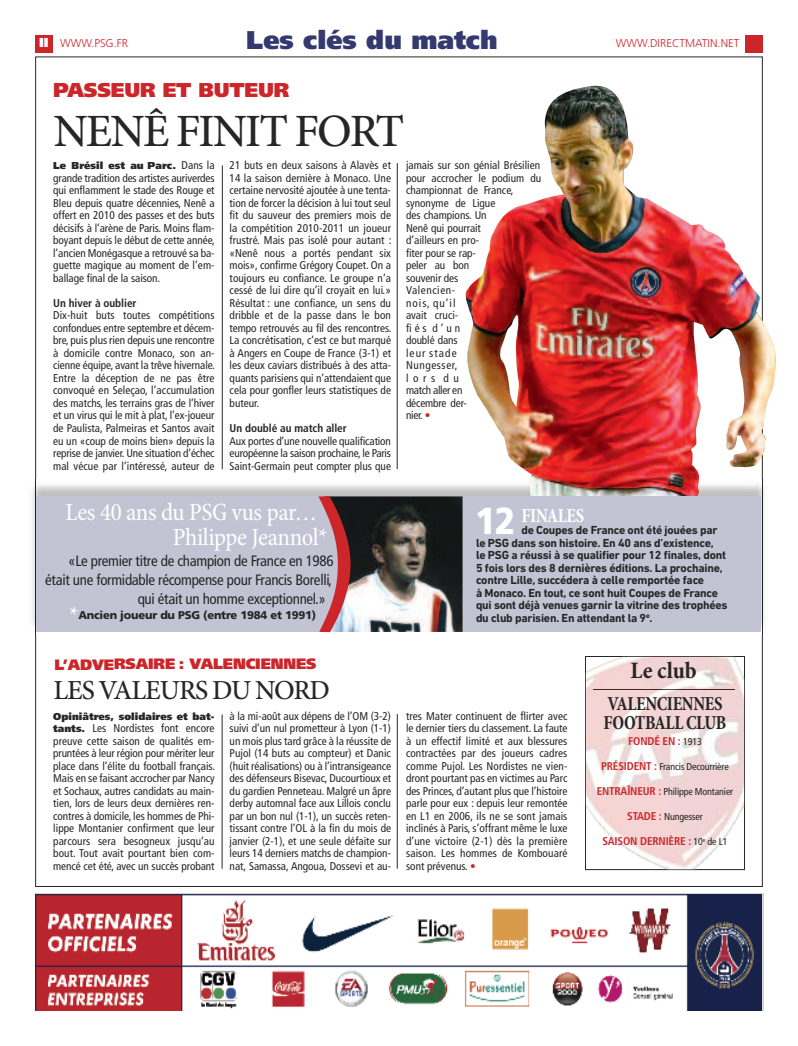
<style>
.page{position:relative;width:798px;height:1046px;background:#fff}
.page>*{position:absolute;margin:0;border:0;box-sizing:border-box;transform-origin:0 0}
.t1{font:500 46.25px "Minion Pro";letter-spacing:-.04em;color:#272627}
.t2{font:900 37.5px "Frutiger LT Com";color:#fff;scale:.9 1}
.t3{font:500 27.5px "Minion Pro";letter-spacing:-.04em;color:#272627}
.t4{font:900 25.62px "Frutiger LT Com";color:#34396f}
.t5{font:condensed 25px/25px "Minion Pro";letter-spacing:-.02em;color:#fff}
.t6{font:700 condensed 23.75px "Minion Pro";color:#272627}
.t7{font:700 condensed 20px/18.8px "Minion Pro";letter-spacing:-.02em;color:#272627;scale:.9 1}
.t8{font:900 20px "Frutiger LT Com";letter-spacing:-.01em;color:#cc262b}
.t9{font:700 condensed 20px "Minion Pro";letter-spacing:-.02em;color:#fff;scale:.9 1}
.t10{font:condensed 15px "Frutiger LT Com";letter-spacing:-.02em;color:#272627}
.t11{font:900 15px "Frutiger LT Com";letter-spacing:-.01em;color:#cc262b}
.t12{font:700 11.88px/12.5px "DIN Next LT Pro";letter-spacing:-.02em;color:#272627}
.t13{font:condensed 11.25px/12.5px "Frutiger LT Com";color:#272627;text-align:justify}
.t14{font:700 condensed 11.25px "Frutiger LT Com";letter-spacing:-.005em;color:#272627}
.t15{font:700 condensed 11.25px "Frutiger LT Com";letter-spacing:-.015em;color:#cc262b}
.t16{font:900 11.25px "Frutiger LT Com";letter-spacing:-.02em;color:#272627}
.t17{font:300 11.25px "Frutiger LT Com";color:#cc262b}
.t18{font:condensed 10px "Frutiger LT Com";letter-spacing:-.015em;color:#272627}
.t19{font:900 10px "Frutiger LT Com";letter-spacing:.005em;color:#272627}
.s1{font-weight:900;font-size:13px;color:#fff}
.s2{font-weight:400;font-stretch:condensed;font-size:11.25px}
.s3{color:#cc262b}
.s4{font-weight:900;font-stretch:normal;font-size:10px}
.s5{font-weight:400;font-size:10px;color:#272627}
.s6{font-weight:700;font-size:11.25px;color:#cc262b}
</style>
<div class="page">
<div style="left:744px;top:35px;width:18px;height:18px;background:#cc262b"></div>
<div style="left:35px;top:35px;width:18px;height:18px;background:#cc262b"></div>
<img style="left:35px;top:894px;width:726px;height:116px">
<img style="left:32px;top:485px;width:732px;height:148px">
<img style="left:761px;top:495px;width:2px;height:139px">
<img style="left:35px;top:479px;width:2px;height:155px">
<div style="left:37px;top:496px;width:723px;height:136px;background:#c2c4d4"></div>
<hr style="left:222px;top:165px;width:1px;height:304px;background:#272627">
<hr style="left:397px;top:163px;width:1px;height:306px;background:#272627">
<hr style="left:222px;top:714px;width:1px;height:154px;background:#272627">
<img style="left:585px;top:656px;width:158px;height:213px">
<img style="left:593px;top:689px;width:140px;height:1px">
<img style="left:318px;top:496px;width:144px;height:136px">
<hr style="left:397px;top:714px;width:1px;height:154px;background:#272627">
<img style="left:464px;top:85px;width:312px;height:410px">
<p class="t17" style="left:39px;top:39px;width:90px"><span class="s1">ii</span> WWW.PSG.FR</p>
<h3 class="t4" style="left:246px;top:30px;width:253px">Les clés du match</h3>
<p class="t17" style="left:615px;top:39px;width:125px">WWW.DIRECTMATIN.NET</p>
<h3 class="t8" style="left:53px;top:81px;width:238px">Passeur et Buteur</h3>
<h1 class="t1" style="left:53px;top:113px;width:352px">NENÊ FINIT FORT</h1>
<p class="t19" style="left:53px;top:162px;width:163px">Le Brésil est au Parc. <span class="s2">Dans la</span></p>
<p class="t13" style="left:53px;top:173px;width:163px">grande tradition des artistes auriverdes qui enflamment le stade des Rouge et Bleu depuis quatre décennies, Nenê a offert en 2010 des passes et des buts décisifs à l’arène de Paris. Moins flam&shy;boyant depuis le début de cette année, l’ancien Monégasque a retrouvé sa ba&shy;guette magique au moment de l’em&shy;ballage final de la saison.</p>
<p class="t14" style="left:53px;top:298px;width:85px">UN HIVER À OUBLIER</p>
<p class="t13" style="left:53px;top:310px;width:163px">Dix-huit buts toutes compétitions confondues entre septembre et décem&shy;bre, puis plus rien depuis une rencontre à domicile contre Monaco, son an&shy;cienne équipe, avant la trêve hivernale.<br>Entre la déception de ne pas être convoqué en Seleçao, l’accumulation des matchs, les terrains gras de l’hiver et un virus qui le mit à plat, l’ex-joueur de Paulista, Palmeiras et Santos avait eu un «coup de moins bien» depuis la reprise de janvier. Une situation d’échec mal vécue par l’intéressé, auteur de</p>
<p class="t13" style="left:229px;top:160px;width:163px">21 buts en deux saisons à Alavès et 14 la saison dernière à Monaco. Une certaine nervosité ajoutée à une tenta&shy;tion de forcer la décision à lui tout seul fit du sauveur des premiers mois de la compétition 2010-2011 un joueur frustré. Mais pas isolé pour autant : «Nenê nous a portés pendant six mois», confirme Grégory Coupet. On a toujours eu confiance. Le groupe n’a cessé de lui dire qu’il croyait en lui.» Résultat : une confiance, un sens du dribble et de la passe dans le bon tempo retrouvés au fil des rencontres.<br>La concrétisation, c’est ce but marqué à Angers en Coupe de France (3-1) et les deux caviars distribués à des atta&shy;quants parisiens qui n’attendaient que cela pour gonfler leurs statistiques de buteur.</p>
<p class="t14" style="left:229px;top:423px;width:119px">UN DOUBLÉ AU MATCH ALLER</p>
<p class="t13" style="left:229px;top:435px;width:163px">Aux portes d’une nouvelle qualification européenne la saison prochaine, le Paris Saint-Germain peut compter plus que</p>
<h3 class="t5" style="left:173px;top:502px;width:156px;text-indent:-107px">Les 40 ans du PSG vus par…<br>Philippe Jeannol*</h3>
<h3 class="t10" style="left:68px;top:555px;width:267px">«Le premier titre de champion de France en 1986</h3>
<h3 class="t10" style="left:45px;top:574px;width:288px">était une formidable récompense pour Francis Borelli,</h3>
<h3 class="t10" style="left:138px;top:592px;width:190px">qui était un homme exceptionnel.»</h3>
<h3 class="t5" style="left:69px;top:604px;width:11px">*</h3>
<p class="t16" style="left:78px;top:610px;width:239px">Ancien joueur du PSG (entre 1984 et 1991)</p>
<h3 class="t11" style="left:54px;top:658px;width:263px">L’adversaire : vaLenciennes</h3>
<p class="t13" style="left:406px;top:160px;width:137px;text-align:left">jamais sur son génial Brésilien pour accrocher le podium du championnat de France, synonyme de Ligue<br>des champions. Un<br>Nenê qui pourrait<br>d’ailleurs en pro-<br>fiter pour se rap-<br>peler au bon<br>souvenir des<br>Valencien-<br>nois, qu’il<br>avait cruci-<br>fiés d’un<br>doublé dans<br>leur stade<br>Nungesser,<br>lors du<br>match aller en<br>décembre der-<br>nier. <span class="s3">•</span></p>
<h2 class="t2" style="left:475px;top:505px;width:46px">12</h2>
<h3 class="t9" style="left:521px;top:507px;width:71px">FINALES</h3>
<p class="t12" style="left:476px;top:525px;width:253px;text-indent:45px">de Coupes de France ont été jouées par le PSG dans son histoire. En 40 ans d’existence,<br>le PSG a réussi à se qualifier pour 12 finales, dont 5 fois lors des 8 dernières éditions. La prochaine, contre Lille, succédera à celle remportée face<br>à Monaco. En tout, ce sont huit Coupes de France qui sont déjà venues garnir la vitrine des trophées du club parisien. En attendant la 9<sup>e</sup>.</p>
<h3 class="t6" style="left:630px;top:661px;width:68px">Le club</h3>
<h3 class="t3" style="left:53px;top:680px;width:278px">LES VALEURS DU NORD</h3>
<p class="t19" style="left:53px;top:712px;width:163px">Opiniâtres, solidaires et bat-</p>
<p class="t13" style="left:53px;top:723px;width:163px"><span class="s4">tants.</span> Les Nordistes font encore preuve cette saison de qualités em&shy;pruntées à leur région pour mériter leur place dans l’élite du football français.<br>Mais en se faisant accrocher par Nancy et Sochaux, autres candidats au main&shy;tien, lors de leurs deux dernières ren&shy;contres à domicile, les hommes de Phi&shy;lippe Montanier confirment que leur parcours sera besogneux jusqu’au bout. Tout avait pourtant bien com&shy;mencé cet été, avec un succès probant</p>
<p class="t13" style="left:229px;top:710px;width:163px">à la mi-août aux dépens de l’OM (3-2) suivi d’un nul prometteur à Lyon (1-1) un mois plus tard grâce à la réussite de Pujol (14 buts au compteur) et Danic (huit réalisations) ou à l’intransigeance des défenseurs Bisevac, Ducourtioux et du gardien Penneteau. Malgré un âpre derby automnal face aux Lillois conclu par un bon nul (1-1), un succès reten&shy;tissant contre l’OL à la fin du mois de janvier (2-1), et une seule défaite sur leurs 14 derniers matchs de champion&shy;nat, Samassa, Angoua, Dossevi et au-</p>
<p class="t13" style="left:406px;top:710px;width:163px">tres Mater continuent de flirter avec le dernier tiers du classement. La faute à un effectif limité et aux blessures contractées par des joueurs cadres comme Pujol. Les Nordistes ne vien&shy;dront pourtant pas en victimes au Parc des Princes, d’autant plus que l’histoire parle pour eux : depuis leur remontée en L1 en 2006, ils ne se sont jamais inclinés à Paris, s’offrant même le luxe d’une victoire (2-1) dès la première saison. Les hommes de Kombouaré sont prévenus. <span class="s3">•</span></p>
<h3 class="t7" style="left:603px;top:696px;width:138px">VALENCIENNES<br>FOOTBALL CLUB</h3>
<p class="t15" style="left:628px;top:736px;width:75px">FONDÉ EN : <span class="s5">1913</span></p>
<p class="t18" style="left:601px;top:762px;width:129px"><span class="s6">PRÉSIDENT :</span> Francis Decourrière</p>
<p class="t18" style="left:596px;top:787px;width:138px"><span class="s6">ENTRAÎNEUR :</span> Philippe Montanier</p>
<p class="t18" style="left:627px;top:812px;width:77px"><span class="s6">STADE :</span> Nungesser</p>
<p class="t15" style="left:602px;top:836px;width:126px">SAISON DERNIÈRE : <span class="s5">10</span><sup>e</sup> <span class="s5">de L1</span></p>
</div>
